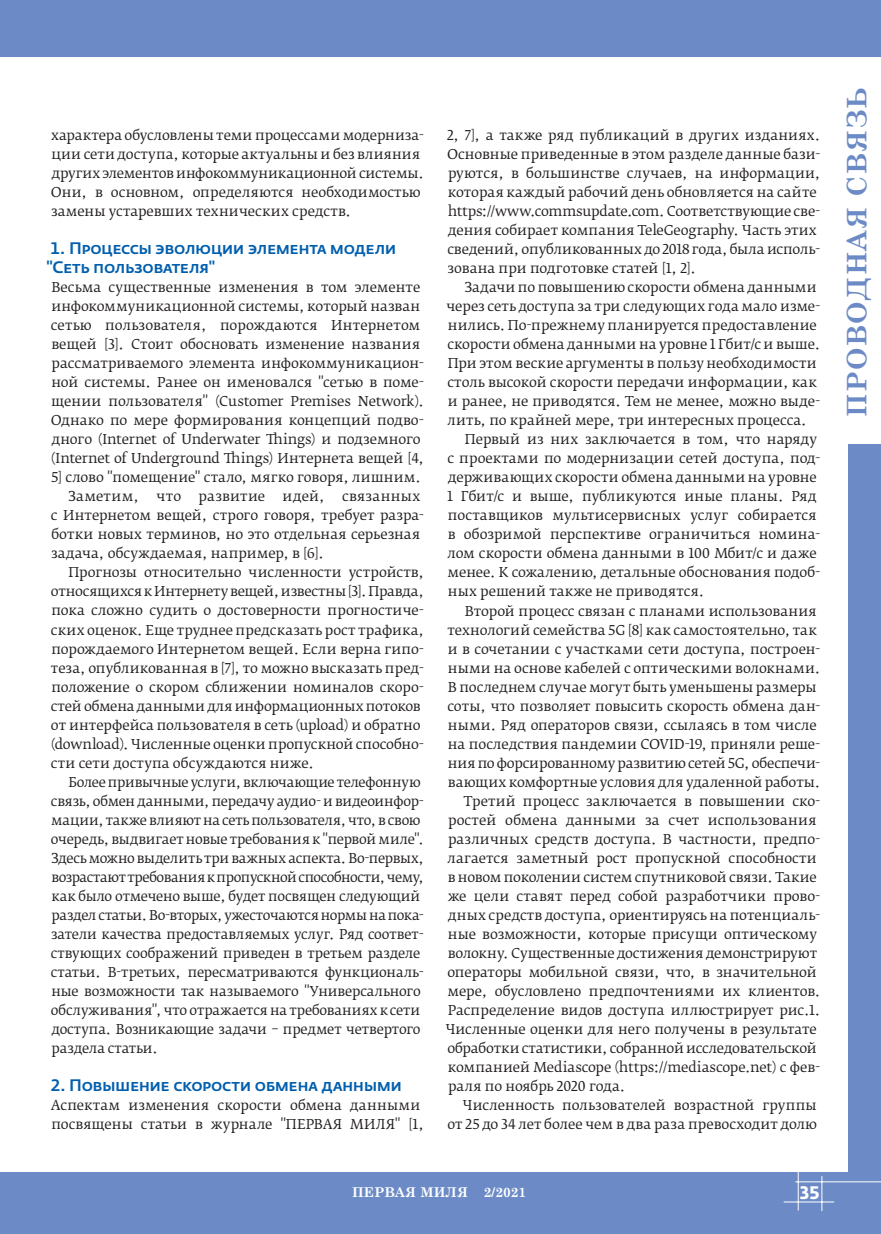
<style>
.page{position:relative;width:881px;height:1234px;background:#fff}
.page>*{position:absolute;margin:0;border:0;box-sizing:border-box;transform-origin:0 0}
.t1{font:700 27px "Century Schoolbook";letter-spacing:.05em;color:#6c8bc6}
.t2{font:700 18px "Fedra Sans Pro";color:#fff}
.t3{font:500 16.5px/19px "Fedra Sans Pro";letter-spacing:-.025em;color:#015fae}
.t4{font:13.5px/19px "Fedra Serif B Pro";letter-spacing:-.005em;color:#231f20}
.t5{font:700 13.5px "Century Schoolbook";color:#fff}
.t6{font:13.5px "Fedra Serif B Pro";letter-spacing:.015em;color:#231f20}
</style>
<div class="page">
<div style="left:0;top:0;width:880px;height:57px;background:#6c8bc6"></div>
<div style="left:0;top:1172px;width:880px;height:61px;background:#6c8bc6"></div>
<div style="left:847px;top:0;width:33px;height:1233px;background:#6c8bc6"></div>
<hr style="left:783px;top:1201px;width:50px;height:1px;background:#fff">
<hr style="left:797px;top:1171px;width:1px;height:39px;background:#fff">
<hr style="left:821px;top:1175px;width:1px;height:35px;background:#fff">
<hr style="left:795px;top:1181px;width:85px;height:1px;background:#fff">
<div style="left:846px;top:57px;width:34px;height:386px;background:#fff"></div>
<p class="t4" style="left:51px;top:125px;width:374px">характера обусловлены теми процессами модерниза&shy;ции сети доступа, которые актуальны и без влияния других элементов инфокоммуникационной системы.<br>Они, в основном, определяются необходимостью замены устаревших технических средств.</p>
<p class="t3" style="left:47px;top:238px;width:351px">1. Процессы эволюции элемента модели "Сеть пользователя"</p>
<p class="t4" style="left:51px;top:277px;width:370px">Весьма существенные изменения в том элементе</p>
<p class="t4" style="left:51px;top:296px;width:370px">инфокоммуникационной системы, который назван</p>
<p class="t4" style="left:51px;top:315px;width:371px">сетью пользователя, порождаются Интернетом</p>
<p class="t4" style="left:51px;top:334px;width:370px">вещей [3]. Стоит обосновать изменение названия</p>
<p class="t4" style="left:52px;top:353px;width:373px">рассматриваемого элемента инфокоммуникацион-</p>
<p class="t4" style="left:51px;top:373px;width:374px">ной системы. Ранее он именовался "сетью в поме-</p>
<p class="t4" style="left:51px;top:392px;width:374px">щении пользователя" (Customer Premises Network).</p>
<p class="t4" style="left:51px;top:411px;width:374px">Однако по мере формирования концепций подво-</p>
<p class="t4" style="left:52px;top:430px;width:370px">дного (Internet of Underwater Things) и подземного</p>
<p class="t4" style="left:51px;top:449px;width:374px">(Internet of Underground Things) Интернета вещей [4,</p>
<p class="t4" style="left:51px;top:468px;width:371px">5] слово "помещение" стало, мягко говоря, лишним.</p>
<p class="t6" style="left:68px;top:488px;width:72px">Заметим,</p>
<p class="t4" style="left:156px;top:487px;width:26px">что</p>
<p class="t4" style="left:198px;top:487px;width:68px">развитие</p>
<p class="t4" style="left:282px;top:487px;width:44px">идей,</p>
<p class="t4" style="left:51px;top:487px;width:374px;text-indent:291px">связанных с Интернетом вещей, строго говоря, требует разра&shy;ботки новых терминов, но это отдельная серьезная задача, обсуждаемая, например, в [6].</p>
<p class="t4" style="left:51px;top:563px;width:374px;text-indent:18px">Прогнозы относительно численности устройств, относящихся к Интернету вещей, известны [3]. Правда, пока сложно судить о достоверности прогностиче&shy;ских оценок. Еще труднее предсказать рост трафика, порождаемого Интернетом вещей. Если верна гипо&shy;теза, опубликованная в [7], то можно высказать пред&shy;положение о скором сближении номиналов скоро&shy;стей обмена данными для информационных потоков от интерфейса пользователя в сеть (upload) и обратно (download). Численные оценки пропускной способно&shy;сти сети доступа обсуждаются ниже.</p>
<p class="t4" style="left:51px;top:772px;width:374px;text-indent:17px">Более привычные услуги, включающие телефонную связь, обмен данными, передачу аудио- и видеоинфор&shy;мации, также влияют на сеть пользователя, что, в свою очередь, выдвигает новые требования к "первой миле".<br>Здесь можно выделить три важных аспекта. Во-первых, возрастают требования к пропускной способности, чему, как было отмечено выше, будет посвящен следующий раздел статьи. Во-вторых, ужесточаются нормы на пока&shy;затели качества предоставляемых услуг. Ряд соответ&shy;ствующих соображений приведен в третьем разделе статьи. В-третьих, пересматриваются функциональ&shy;ные возможности так называемого "Универсального обслуживания", что отражается на требованиях к сети доступа. Возникающие задачи – предмет четвертого раздела статьи.</p>
<p class="t3" style="left:50px;top:1075px;width:353px">2. Повышение скорости обмена данными</p>
<p class="t4" style="left:51px;top:1095px;width:374px">Аспектам изменения скорости обмена данными посвящены статьи в журнале "ПЕРВАЯ МИЛЯ" [1,</p>
<p class="t4" style="left:447px;top:125px;width:375px">2, 7], а также ряд публикаций в других изданиях.<br>Основные приведенные в этом разделе данные бази&shy;руются, в большинстве случаев, на информации, которая каждый рабочий день обновляется на сайте https://www.commsupdate.com. Соответствующие све&shy;дения собирает компания TeleGeography. Часть этих сведений, опубликованных до 2018 года, была исполь&shy;зована при подготовке статей [1, 2].</p>
<p class="t4" style="left:464px;top:277px;width:353px">Задачи по повышению скорости обмена данными</p>
<p class="t4" style="left:446px;top:296px;width:375px">через сеть доступа за три следующих года мало изме-</p>
<p class="t4" style="left:447px;top:315px;width:370px">нились. По-прежнему планируется предоставление</p>
<p class="t4" style="left:447px;top:334px;width:374px">скорости обмена данными на уровне 1 Гбит/с и выше.</p>
<p class="t4" style="left:447px;top:354px;width:370px">При этом веские аргументы в пользу необходимости</p>
<p class="t4" style="left:447px;top:373px;width:371px">столь высокой скорости передачи информации, как</p>
<p class="t4" style="left:447px;top:392px;width:374px">и ранее, не приводятся. Тем не менее, можно выде-</p>
<p class="t4" style="left:447px;top:411px;width:361px">лить, по крайней мере, три интересных процесса.</p>
<p class="t4" style="left:464px;top:430px;width:354px">Первый из них заключается в том, что наряду</p>
<p class="t4" style="left:447px;top:449px;width:374px">с проектами по модернизации сетей доступа, под-</p>
<p class="t4" style="left:448px;top:468px;width:370px">держивающих скорости обмена данными на уровне</p>
<p class="t4" style="left:447px;top:487px;width:370px">1 Гбит/с и выше, публикуются иные планы. Ряд</p>
<p class="t4" style="left:447px;top:506px;width:370px">поставщиков мультисервисных услуг собирается</p>
<p class="t4" style="left:447px;top:525px;width:374px">в обозримой перспективе ограничиться номина-</p>
<p class="t4" style="left:447px;top:544px;width:370px">лом скорости обмена данными в 100 Мбит/с и даже</p>
<p class="t4" style="left:447px;top:563px;width:374px">менее. К сожалению, детальные обоснования подоб-</p>
<p class="t4" style="left:447px;top:582px;width:258px">ных решений также не приводятся.</p>
<p class="t4" style="left:464px;top:601px;width:353px">Второй процесс связан с планами использования</p>
<p class="t4" style="left:447px;top:620px;width:371px">технологий семейства 5G [8] как самостоятельно, так</p>
<p class="t4" style="left:447px;top:639px;width:374px">и в сочетании с участками сети доступа, построен-</p>
<p class="t4" style="left:447px;top:658px;width:374px">ными на основе кабелей с оптическими волокнами.</p>
<p class="t4" style="left:447px;top:677px;width:370px">В последнем случае могут быть уменьшены размеры</p>
<p class="t4" style="left:447px;top:696px;width:374px">соты, что позволяет повысить скорость обмена дан-</p>
<p class="t4" style="left:447px;top:715px;width:370px">ными. Ряд операторов связи, ссылаясь в том числе</p>
<p class="t4" style="left:447px;top:734px;width:374px">на последствия пандемии COVID-19, приняли реше-</p>
<p class="t4" style="left:447px;top:753px;width:374px">ния по форсированному развитию сетей 5G, обеспечи-</p>
<p class="t4" style="left:447px;top:772px;width:374px">вающих комфортные условия для удаленной работы.</p>
<p class="t4" style="left:463px;top:791px;width:358px">Третий процесс заключается в повышении ско-</p>
<p class="t4" style="left:448px;top:810px;width:370px">ростей обмена данными за счет использования</p>
<p class="t4" style="left:448px;top:829px;width:373px">различных средств доступа. В частности, предпо-</p>
<p class="t4" style="left:447px;top:848px;width:371px">лагается заметный рост пропускной способности</p>
<p class="t4" style="left:447px;top:867px;width:370px">в новом поколении систем спутниковой связи. Такие</p>
<p class="t4" style="left:448px;top:886px;width:373px">же цели ставят перед собой разработчики прово-</p>
<p class="t4" style="left:448px;top:905px;width:373px">дных средств доступа, ориентируясь на потенциаль-</p>
<p class="t4" style="left:447px;top:924px;width:371px">ные возможности, которые присущи оптическому</p>
<p class="t4" style="left:447px;top:943px;width:370px">волокну. Существенные достижения демонстрируют</p>
<p class="t4" style="left:447px;top:962px;width:371px">операторы мобильной связи, что, в значительной</p>
<p class="t4" style="left:447px;top:981px;width:374px">мере, обусловлено предпочтениями их клиентов.</p>
<p class="t4" style="left:447px;top:1000px;width:374px">Распределение видов доступа иллюстрирует рис.1.</p>
<p class="t4" style="left:445px;top:1019px;width:372px">Численные оценки для него получены в результате</p>
<p class="t4" style="left:447px;top:1038px;width:371px">обработки статистики, собранной исследовательской</p>
<p class="t4" style="left:447px;top:1057px;width:374px">компанией Mediascope (https://mediascope.net) с фев-</p>
<p class="t4" style="left:448px;top:1076px;width:179px">раля по ноябрь 2020 года.</p>
<p class="t4" style="left:462px;top:1095px;width:355px">Численность пользователей возрастной группы</p>
<p class="t4" style="left:447px;top:1114px;width:371px">от 25 до 34 лет более чем в два раза превосходит долю</p>
<p class="t5" style="left:352px;top:1181px;width:176px">ПЕРВАЯ МИЛЯ 2/2021</p>
<h2 class="t2" style="left:799px;top:1180px;width:22px">35</h2>
<h1 class="t1" style="left:835px;top:416px;width:331px;rotate:-90deg">Проводная связь</h1>
</div>
